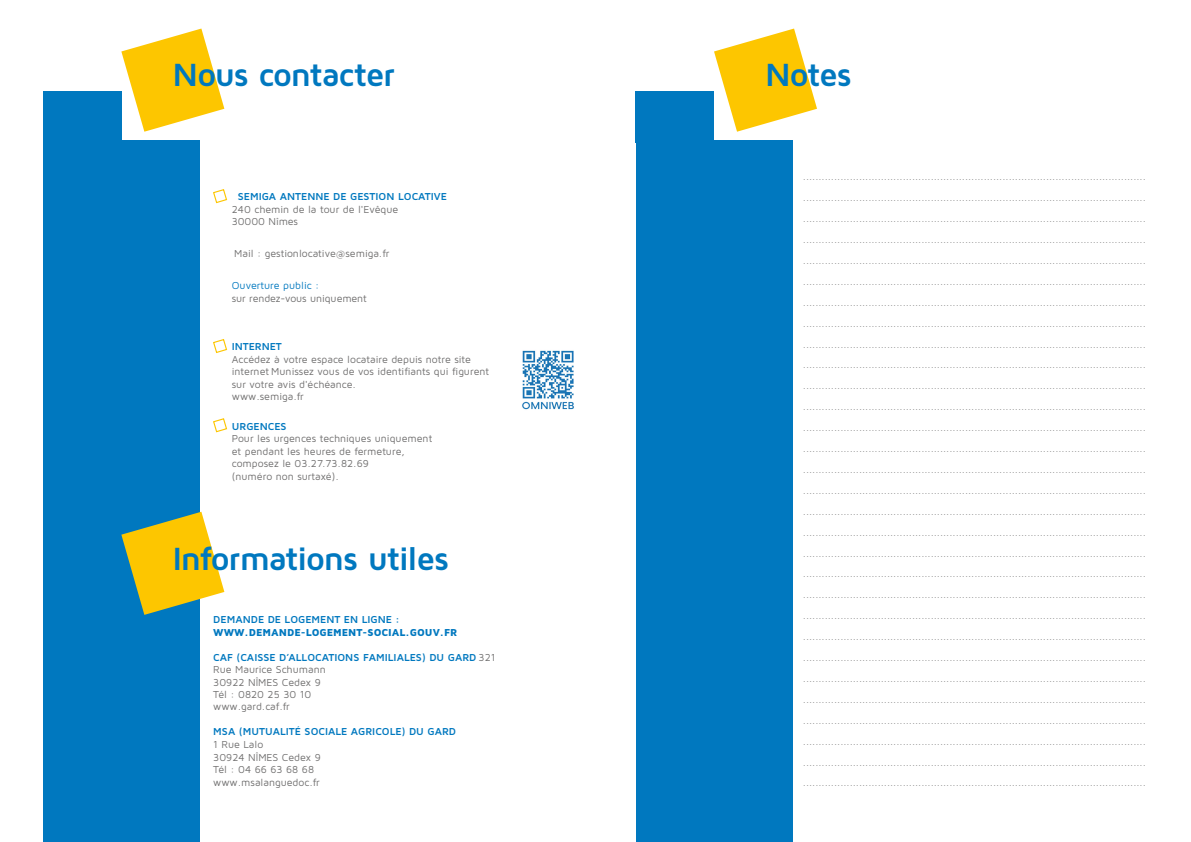
<style>
.page{position:relative;width:1191px;height:842px;background:#fff}
.page>*{position:absolute;margin:0;border:0;box-sizing:border-box;transform-origin:0 0}
.t1{font:700 33.2px "Maven Pro";letter-spacing:-.04em;color:#0078bf}
.t2{font:10.4px/12.5px "Maven Pro";color:#706f6f}
.t3{font:700 10.4px "Maven Pro";color:#0078bf}
.t4{font:900 10.4px "Maven Pro";color:#0078bf}
.t5{font:10.4px "Maven Pro";color:#0078bf}
.t6{font:9.5px/20.9px "Maven Pro";color:#706f6f}
.s1{font-weight:700;color:#0078bf}
</style>
<div class="page">
<svg style="left:213px;top:189px;width:15px;height:15px"></svg>
<svg style="left:213px;top:339px;width:15px;height:14px"></svg>
<svg style="left:213px;top:418px;width:15px;height:15px"></svg>
<svg style="left:121px;top:29px;width:103px;height:103px"></svg>
<div style="left:43px;top:92px;width:78px;height:51px;background:#0078bf"></div>
<div style="left:43px;top:140px;width:156px;height:702px;background:#0078bf"></div>
<svg style="left:121px;top:512px;width:103px;height:103px"></svg>
<svg style="left:714px;top:29px;width:103px;height:103px"></svg>
<div style="left:636px;top:92px;width:78px;height:51px;background:#0078bf"></div>
<div style="left:636px;top:140px;width:156px;height:702px;background:#0078bf"></div>
<img style="left:522px;top:350px;width:52px;height:60px">
<h1 class="t1" style="left:172px;top:54px;width:224px">Nous contacter</h1>
<p class="t3" style="left:238px;top:190px;width:211px">SEMIGA ANTENNE DE GESTION LOCATIVE</p>
<p class="t2" style="left:232px;top:203px;width:168px">240 chemin de la tour de l'Evêque<br>30000 Nîmes</p>
<p class="t2" style="left:234px;top:247px;width:157px">Mail : gestionlocative@semiga.fr</p>
<p class="t5" style="left:232px;top:279px;width:89px">Ouverture public :</p>
<p class="t2" style="left:232px;top:292px;width:136px">sur rendez-vous uniquement</p>
<p class="t3" style="left:232px;top:340px;width:52px">INTERNET</p>
<p class="t2" style="left:232px;top:353px;width:259px">Accédez à votre espace locataire depuis notre site internet Munissez vous de vos identifiants qui figurent sur votre avis d'échéance.<br>www.semiga.fr</p>
<p class="t3" style="left:232px;top:419px;width:56px">URGENCES</p>
<p class="t2" style="left:232px;top:432px;width:202px">Pour les urgences techniques uniquement et pendant les heures de fermeture, composez le 03.27.73.82.69<br>(numéro non surtaxé).</p>
<h1 class="t1" style="left:172px;top:537px;width:278px">Informations utiles</h1>
<p class="t3" style="left:213px;top:613px;width:188px">DEMANDE DE LOGEMENT EN LIGNE :</p>
<p class="t4" style="left:213px;top:625px;width:245px">WWW.DEMANDE-LOGEMENT-SOCIAL.GOUV.FR</p>
<p class="t2" style="left:213px;top:650px;width:284px"><span class="s1">CAF (CAISSE D’ALLOCATIONS FAMILIALES) DU GARD</span> 321<br>Rue Maurice Schumann<br>30922 NÎMES Cedex 9<br>Tél : 0820 25 30 10<br>www.gard.caf.fr</p>
<p class="t3" style="left:213px;top:725px;width:244px">MSA (MUTUALITÉ SOCIALE AGRICOLE) DU GARD</p>
<p class="t2" style="left:213px;top:738px;width:109px">1 Rue Lalo<br>30924 NÎMES Cedex 9<br>Tél : 04 66 63 68 68 www.msalanguedoc.fr</p>
<h1 class="t1" style="left:765px;top:54px;width:88px">Notes</h1>
<p class="t6" style="left:803px;top:166px;width:344px">..............................................................................................................</p>
<p class="t6" style="left:803px;top:187px;width:344px">.............................................................................................................. ..............................................................................................................</p>
<p class="t6" style="left:803px;top:229px;width:344px">.............................................................................................................. ..............................................................................................................</p>
<p class="t6" style="left:803px;top:271px;width:344px">..............................................................................................................</p>
<p class="t6" style="left:803px;top:292px;width:344px">.............................................................................................................. ..............................................................................................................</p>
<p class="t6" style="left:803px;top:333px;width:344px;text-align:justify">.............................................................................................................. .............................................................................................................. ..............................................................................................................</p>
<p class="t6" style="left:803px;top:396px;width:344px">..............................................................................................................</p>
<p class="t6" style="left:803px;top:417px;width:344px;text-align:justify">.............................................................................................................. .............................................................................................................. .............................................................................................................. ..............................................................................................................</p>
<p class="t6" style="left:803px;top:501px;width:344px">.............................................................................................................. ..............................................................................................................</p>
<p class="t6" style="left:803px;top:542px;width:344px;text-align:justify">.............................................................................................................. .............................................................................................................. ..............................................................................................................</p>
<p class="t6" style="left:803px;top:605px;width:344px">.............................................................................................................. ..............................................................................................................</p>
<p class="t6" style="left:803px;top:647px;width:344px">.............................................................................................................. ..............................................................................................................</p>
<p class="t6" style="left:803px;top:689px;width:344px">..............................................................................................................</p>
<p class="t6" style="left:803px;top:710px;width:344px">.............................................................................................................. ..............................................................................................................</p>
<p class="t6" style="left:803px;top:751px;width:344px">..............................................................................................................</p>
<p class="t6" style="left:803px;top:772px;width:344px">..............................................................................................................</p>
</div>
